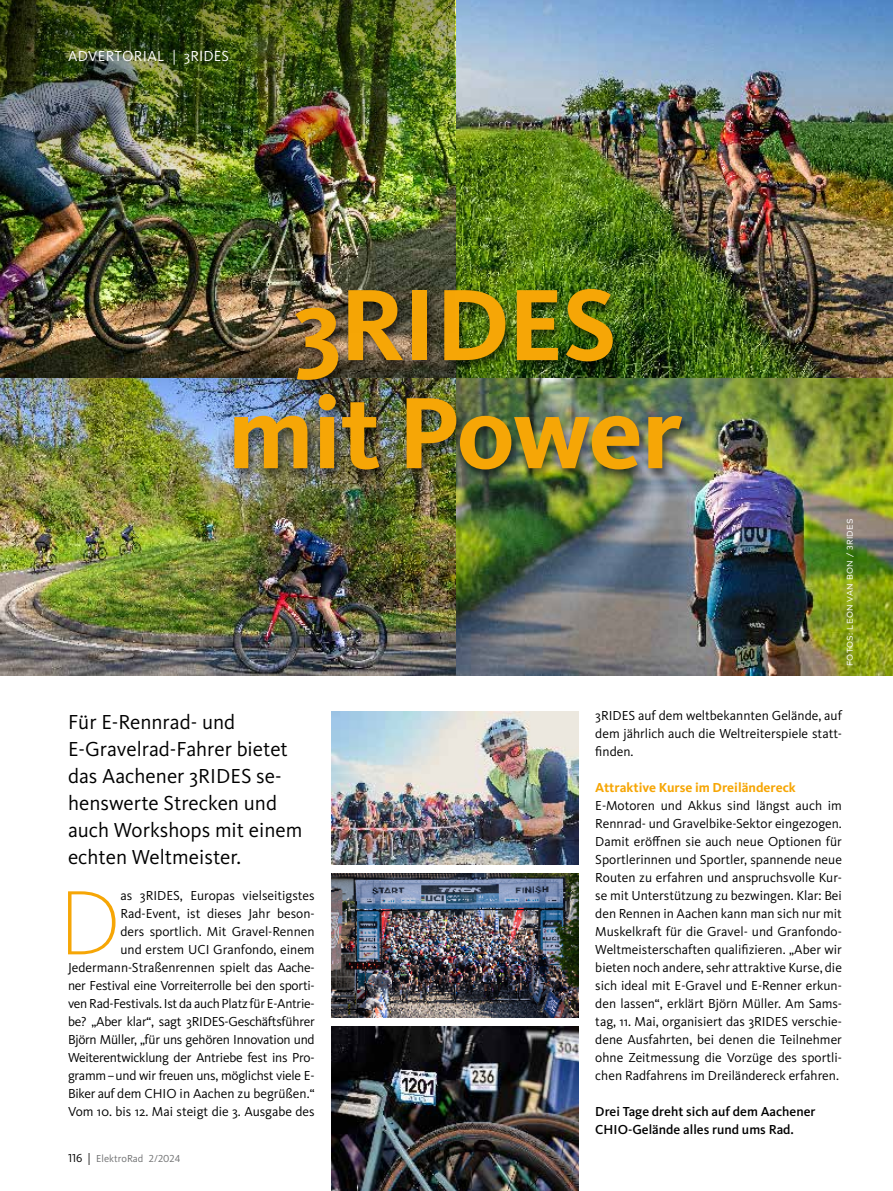
<style>
.page{position:relative;width:893px;height:1191px;background:#fff}
.page>*{position:absolute;margin:0;border:0;box-sizing:border-box;transform-origin:0 0}
.t1{font:700 105px/108px "Kievit OT";letter-spacing:-.015em;color:#f6a606;text-align:center}
.t2{font:200 94.65px "Kievit OT";color:#f6a606}
.t3{font:21px/27px "Kievit OT";color:#000}
.t4{font:15px "Kievit OT";letter-spacing:.02em;color:#fff}
.t5{font:13.5px/18px "Kievit OT";letter-spacing:-.005em;color:#000;text-align:justify}
.t6{font:500 13.5px/18px "Kievit OT";color:#000}
.t7{font:700 13.5px "Kievit OT";color:#f6a606}
.t8{font:10.5px "Kievit OT";color:#707172}
.t9{font:8.25px "Mark OT";letter-spacing:.045em;color:#fff}
.s1{font-size:12px;color:#000}
</style>
<div class="page">
<img style="left:0;top:0;width:893px;height:675px">
<img style="left:332px;top:711px;width:246px;height:153px">
<img style="left:332px;top:1026px;width:246px;height:165px">
<img style="left:332px;top:873px;width:246px;height:144px">
<div style="left:230px;top:287px;width:462px;height:196px;background:#000;opacity:.55"></div>
<img style="left:0;top:0;width:455px;height:333px">
<p class="t4" style="left:68px;top:47px;width:162px">ADVERTORIAL | 3RIDES</p>
<h1 class="t1" style="left:228px;top:270px;width:456px">3RIDES mit Power</h1>
<p class="t9" style="left:845px;top:666px;width:150px;rotate:-90deg">FOTOS: LEON VAN BON / 3RIDES</p>
<h3 class="t3" style="left:68px;top:708px;width:236px">Für E-Rennrad- und<br>E-Gravel rad-Fahrer bietet das Aachener 3RIDES se&shy;henswerte Strecken und auch Workshops mit einem echten Weltmeister.</h3>
<h2 class="t2" style="left:58px;top:865px;width:64px">D</h2>
<p class="t5" style="left:68px;top:886px;width:248px;text-align:right">as 3RIDES, Europas vielseitigstes Rad-Event, ist dieses Jahr beson-<br>ders sportlich. Mit Gravel-Rennen<br>und erstem UCI Granfondo, einem Jedermann-Straßenrennen spielt das Aache&shy;ner Festival eine Vorreiterrolle bei den sporti&shy;ven Rad-Festivals. Ist da auch Platz für E-Antrie&shy;be? „Aber klar“, sagt 3RIDES-Geschäftsführer Björn Müller, „für uns gehören Innovation und Weiterentwicklung der Antriebe fest ins Pro&shy;gramm–und wir freuen uns, möglichst viele E-Biker auf dem CHIO in Aachen zu begrüßen.“ Vom 10. bis 12. Mai steigt die 3. Ausgabe des</p>
<p class="t8" style="left:68px;top:1151px;width:114px"><span class="s1">116 |</span> ElektroRad 2/2024</p>
<p class="t5" style="left:595px;top:706px;width:248px">3RIDES auf dem weltbekannten Gelände, auf dem jährlich auch die Weltreiterspiele statt&shy;finden.</p>
<p class="t7" style="left:595px;top:779px;width:202px">Attraktive Kurse im Dreiländereck</p>
<p class="t5" style="left:595px;top:796px;width:248px">E-Motoren und Akkus sind längst auch im Rennrad- und Gravelbike-Sektor eingezogen.<br>Damit eröffnen sie auch neue Optionen für Sportlerinnen und Sportler, spannende neue Routen zu erfahren und anspruchsvolle Kur&shy;se mit Unterstützung zu bezwingen. Klar: Bei den Rennen in Aachen kann man sich nur mit Muskelkraft für die Gravel- und Granfondo-Weltmeisterschaften qualifizieren. „Aber wir bieten noch andere, sehr attraktive Kurse, die sich ideal mit E-Gravel und E-Renner erkun&shy;den lassen“, erklärt Björn Müller. Am Sams&shy;tag, 11. Mai, organisiert das 3RIDES verschie&shy;dene Ausfahrten, bei denen die Teilnehmer ohne Zeitmessung die Vorzüge des sportli&shy;chen Radfahrens im Dreiländereck erfahren.</p>
<p class="t6" style="left:595px;top:1102px;width:222px">Drei Tage dreht sich auf dem Aachener<br>CHIO-Gelände alles rund ums Rad.</p>
</div>
